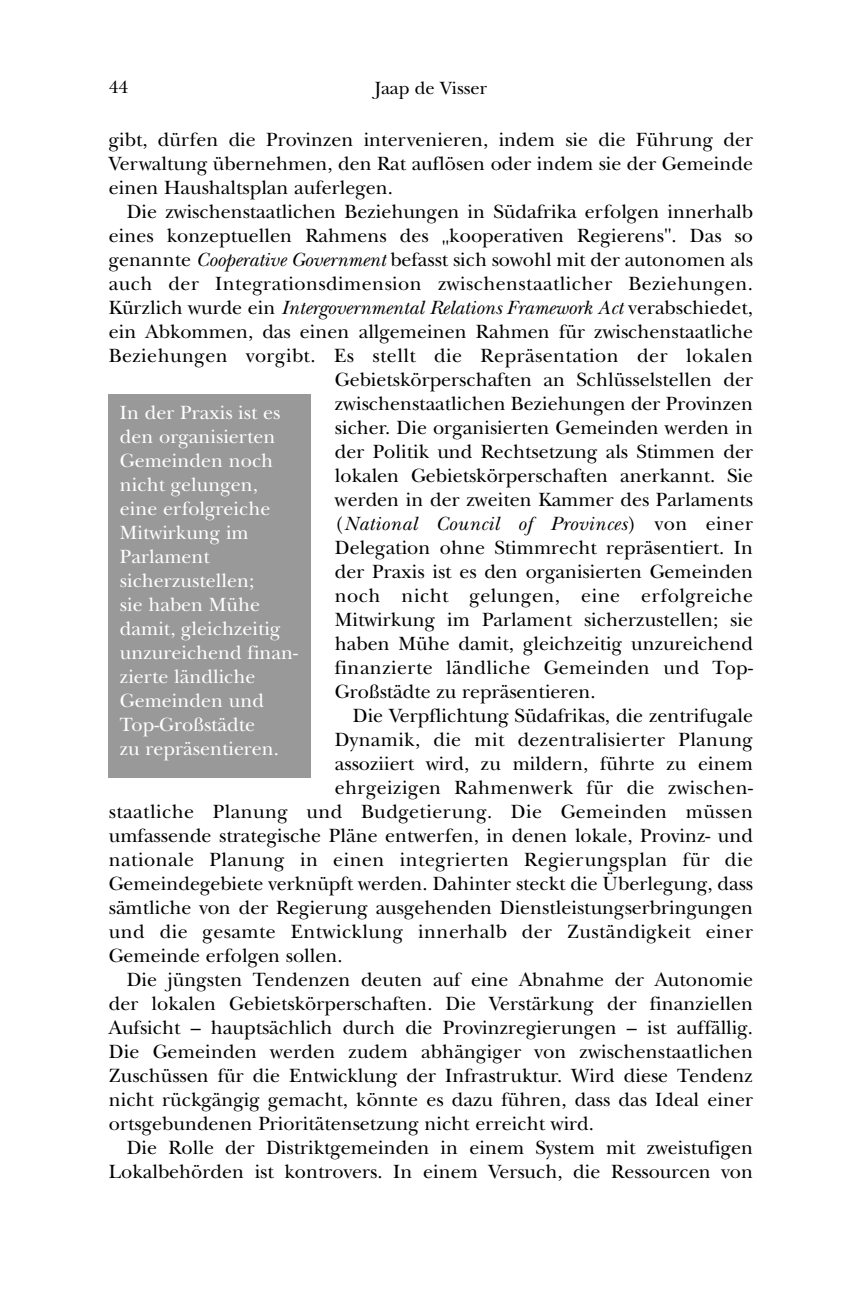
<style>
.page{position:relative;width:860px;height:1299px;background:#fff}
.page>*{position:absolute;margin:0;border:0;box-sizing:border-box;transform-origin:0 0}
.t1{font:20px/24px "New Baskerville";color:#000;text-align:justify}
.t2{font:20px "New Baskerville";letter-spacing:.02em;color:#000}
.t3{font:20px/24px "New Baskerville";color:#fff}
.t4{font:italic 20px "New Baskerville";color:#000}
.t5{font:italic 20px "New Baskerville";letter-spacing:.02em;color:#000}
.t6{font:18.4px "New Baskerville";color:#000}
.s1{font-style:italic}
.s2{font-style:normal}
</style>
<div class="page">
<div style="left:108px;top:394px;width:203px;height:384px;background:#999"></div>
<p class="t6" style="left:109px;top:81px;width:21px">44</p>
<p class="t6" style="left:375px;top:81px;width:114px">Jaap de Visser</p>
<p class="t1" style="left:109px;top:130px;width:646px">gibt, dürfen die Provinzen intervenieren, indem sie die Führung der Verwaltung übernehmen, den Rat auflösen oder indem sie der Gemeinde einen Haushaltsplan auferlegen.</p>
<p class="t1" style="left:109px;top:202px;width:646px;text-indent:18px">Die zwischenstaatlichen Beziehungen in Südafrika erfolgen innerhalb eines konzeptuellen Rahmens des</p>
<p class="t1" style="left:449px;top:226px;width:305px">kooperativen Regierens". Das so</p>
<p class="t1" style="left:109px;top:250px;width:645px">genannte <span class="s1">Cooperative Government</span> befasst sich sowohl mit der autonomen als</p>
<p class="t2" style="left:109px;top:276px;width:646px">auch der Integrationsdimension zwischenstaatlicher Beziehungen.</p>
<p class="t4" style="left:109px;top:300px;width:646px"><span class="s2">Kürzlich wurde ein</span> Intergovernmental Relations Framework Act <span class="s2">verabschiedet,</span></p>
<p class="t1" style="left:109px;top:322px;width:646px">ein Abkommen, das einen allgemeinen Rahmen für zwischenstaatliche</p>
<p class="t2" style="left:109px;top:348px;width:645px">Beziehungen vorgibt. Es stellt die Repräsentation der lokalen</p>
<p class="t1" style="left:335px;top:370px;width:420px">Gebietskörperschaften an Schlüsselstellen der</p>
<p class="t1" style="left:335px;top:394px;width:420px">zwischenstaatlichen Beziehungen der Provinzen</p>
<p class="t1" style="left:335px;top:418px;width:419px">sicher. Die organisierten Gemeinden werden in</p>
<p class="t1" style="left:335px;top:442px;width:419px">der Politik und Rechtsetzung als Stimmen der</p>
<p class="t1" style="left:335px;top:466px;width:420px">lokalen Gebietskörperschaften anerkannt. Sie</p>
<p class="t1" style="left:335px;top:490px;width:420px">werden in der zweiten Kammer des Parlaments</p>
<p class="t5" style="left:335px;top:516px;width:420px"><span class="s2">(</span>National Council of Provinces<span class="s2">) von einer</span></p>
<p class="t1" style="left:335px;top:538px;width:420px">Delegation ohne Stimmrecht repräsentiert. In</p>
<p class="t1" style="left:335px;top:562px;width:419px">der Praxis ist es den organisierten Gemeinden</p>
<p class="t2" style="left:335px;top:588px;width:419px">noch nicht gelungen, eine erfolgreiche</p>
<p class="t1" style="left:335px;top:610px;width:420px">Mitwirkung im Parlament sicherzustellen; sie</p>
<p class="t1" style="left:335px;top:634px;width:420px">haben Mühe damit, gleichzeitig unzureichend</p>
<p class="t2" style="left:335px;top:660px;width:420px">finanzierte ländliche Gemeinden und Top-</p>
<p class="t1" style="left:335px;top:682px;width:262px">Großstädte zu repräsentieren.</p>
<p class="t1" style="left:353px;top:706px;width:401px">Die Verpflichtung Südafrikas, die zentrifugale</p>
<p class="t1" style="left:335px;top:730px;width:420px">Dynamik, die mit dezentralisierter Planung</p>
<p class="t1" style="left:335px;top:754px;width:420px">assoziiert wird, zu mildern, führte zu einem</p>
<p class="t2" style="left:335px;top:780px;width:420px">ehrgeizigen Rahmenwerk für die zwischen-</p>
<p class="t2" style="left:109px;top:804px;width:645px">staatliche Planung und Budgetierung. Die Gemeinden müssen</p>
<p class="t1" style="left:109px;top:826px;width:645px">umfassende strategische Pläne entwerfen, in denen lokale, Provinz- und</p>
<p class="t2" style="left:109px;top:852px;width:645px">nationale Planung in einen integrierten Regierungsplan für die</p>
<p class="t1" style="left:109px;top:874px;width:646px">Gemeindegebiete verknüpft werden. Dahinter steckt die Überlegung, dass</p>
<p class="t1" style="left:109px;top:898px;width:646px">sämtliche von der Regierung ausgehenden Dienstleistungserbringungen</p>
<p class="t2" style="left:109px;top:924px;width:645px">und die gesamte Entwicklung innerhalb der Zuständigkeit einer</p>
<p class="t1" style="left:109px;top:946px;width:235px">Gemeinde erfolgen sollen.</p>
<p class="t1" style="left:127px;top:970px;width:628px">Die jüngsten Tendenzen deuten auf eine Abnahme der Autonomie</p>
<p class="t1" style="left:109px;top:994px;width:646px">der lokalen Gebietskörperschaften. Die Verstärkung der finanziellen</p>
<p class="t1" style="left:109px;top:1018px;width:646px">Aufsicht – hauptsächlich durch die Provinzregierungen – ist auffällig.</p>
<p class="t1" style="left:109px;top:1042px;width:646px">Die Gemeinden werden zudem abhängiger von zwischenstaatlichen</p>
<p class="t1" style="left:109px;top:1066px;width:645px">Zuschüssen für die Entwicklung der Infrastruktur. Wird diese Tendenz</p>
<p class="t1" style="left:109px;top:1090px;width:645px">nicht rückgängig gemacht, könnte es dazu führen, dass das Ideal einer</p>
<p class="t1" style="left:109px;top:1114px;width:487px">ortsgebundenen Prioritätensetzung nicht erreicht wird.</p>
<p class="t1" style="left:127px;top:1138px;width:628px">Die Rolle der Distriktgemeinden in einem System mit zweistufigen</p>
<p class="t1" style="left:109px;top:1162px;width:645px">Lokalbehörden ist kontrovers. In einem Versuch, die Ressourcen von</p>
<p class="t1" style="left:442px;top:238px;width:9px">"</p>
<p class="t3" style="left:120px;top:403px;width:180px">In der Praxis ist es den organisierten<br>Gemeinden noch nicht gelungen, eine erfolgreiche<br>Mitwirkung im<br>Parlament sicherzustellen;<br>sie haben Mühe damit, gleichzeitig unzureichend finan&shy;zierte ländliche<br>Gemeinden und<br>Top-Großstädte<br>zu repräsentieren.</p>
</div>
